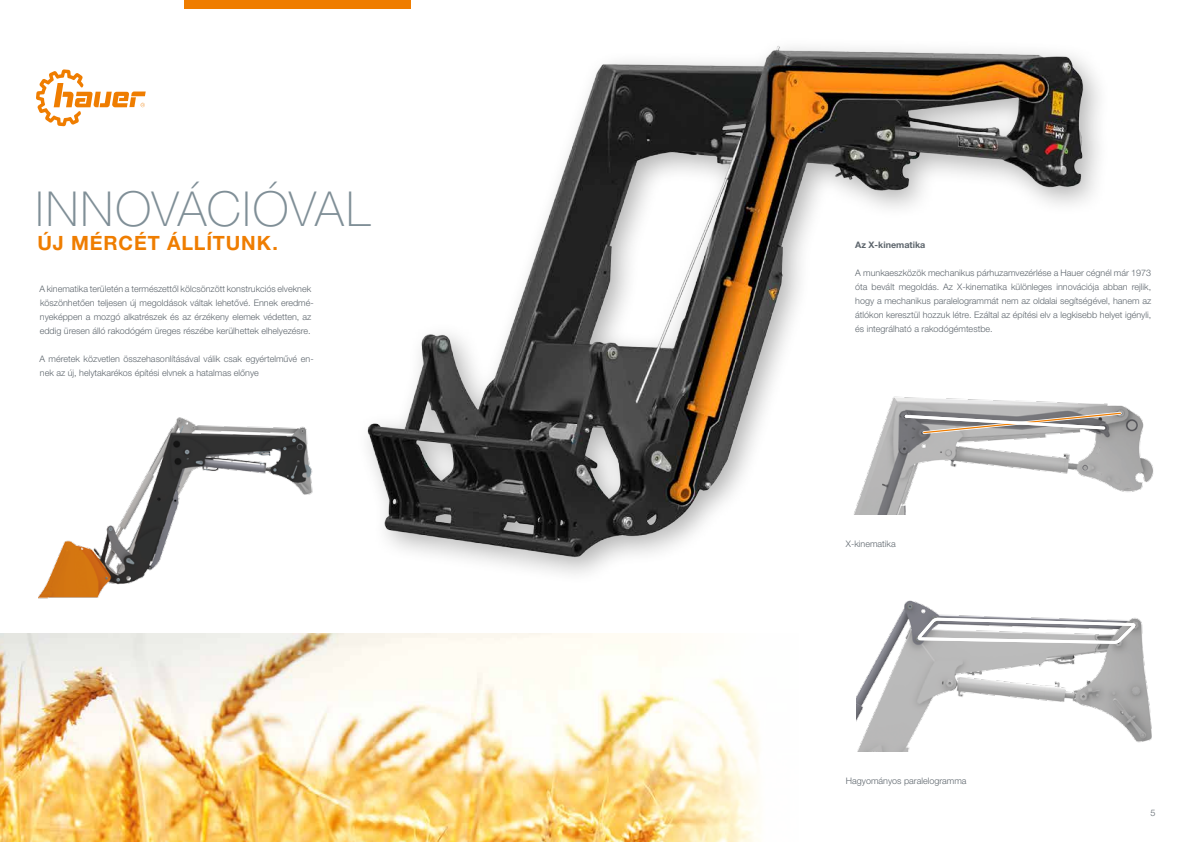
<style>
.page{position:relative;width:1191px;height:842px;background:#fff}
.page>*{position:absolute;margin:0;border:0;box-sizing:border-box;transform-origin:0 0}
.t1{font:100 48.3px "Helvetica Neue LT Pro";letter-spacing:.04em;color:#808f97}
.t2{font:700 19.7px "Helvetica Neue LT Pro";letter-spacing:.045em;color:#ef7d00}
.t3{font:300 9px/14px "Helvetica Neue LT Pro";color:#5d656c}
.t4{font:700 9px "Helvetica Neue LT Pro";color:#5d656c}
</style>
<div class="page">
<svg style="left:36px;top:69px;width:110px;height:57px"></svg>
<img style="left:0;top:634px;width:760px;height:208px">
<div style="left:184px;top:0;width:227px;height:9px;background:#ef7d00"></div>
<img style="left:39px;top:417px;width:274px;height:182px">
<img style="left:1111px;top:405px;width:43px;height:87px">
<img style="left:856px;top:600px;width:295px;height:152px">
<img style="left:367px;top:45px;width:732px;height:520px">
<svg style="left:903px;top:410px;width:220px;height:26px;background:#a9a5a1"></svg>
<svg style="left:915px;top:616px;width:222px;height:29px"></svg>
<h1 class="t1" style="left:35px;top:182px;width:336px">INNOVÁCIÓVAL</h1>
<h2 class="t2" style="left:37px;top:231px;width:242px">ÚJ MÉRCÉT ÁLLÍTUNK.</h2>
<p class="t3" style="left:39px;top:282px;width:276px">A kinematika területén a természettől kölcsönzött konstrukciós elveknek köszönhetően teljesen új megoldások váltak lehetővé. Ennek eredmé&shy;nyeképpen a mozgó alkatrészek és az érzékeny elemek védetten, az eddig üresen álló rakodógém üreges részébe kerülhettek elhelyezésre.</p>
<p class="t3" style="left:39px;top:352px;width:276px">A méretek közvetlen összehasonlításával válik csak egyértelművé en&shy;nek az új, helytakarékos építési elvnek a hatalmas előnye</p>
<p class="t4" style="left:855px;top:239px;width:72px">Az X-kinematika</p>
<p class="t3" style="left:855px;top:266px;width:297px;text-align:justify">A munkaeszközök mechanikus párhuzamvezérlése a Hauer cégnél már 1973 óta bevált megoldás. Az X-kinematika különleges innovációja abban rejlik, hogy a mechanikus paralelogrammát nem az oldalai segítségével, hanem az átlókon keresztül hozzuk létre. Ezáltal az építési elv a legkisebb helyet igényli, és integrálható a rakodógémtestbe.</p>
<p class="t3" style="left:846px;top:537px;width:51px">X-kinematika</p>
<p class="t3" style="left:846px;top:773px;width:122px">Hagyományos paralelogramma</p>
<p class="t3" style="left:1150px;top:805px;width:7px">5</p>
</div>
